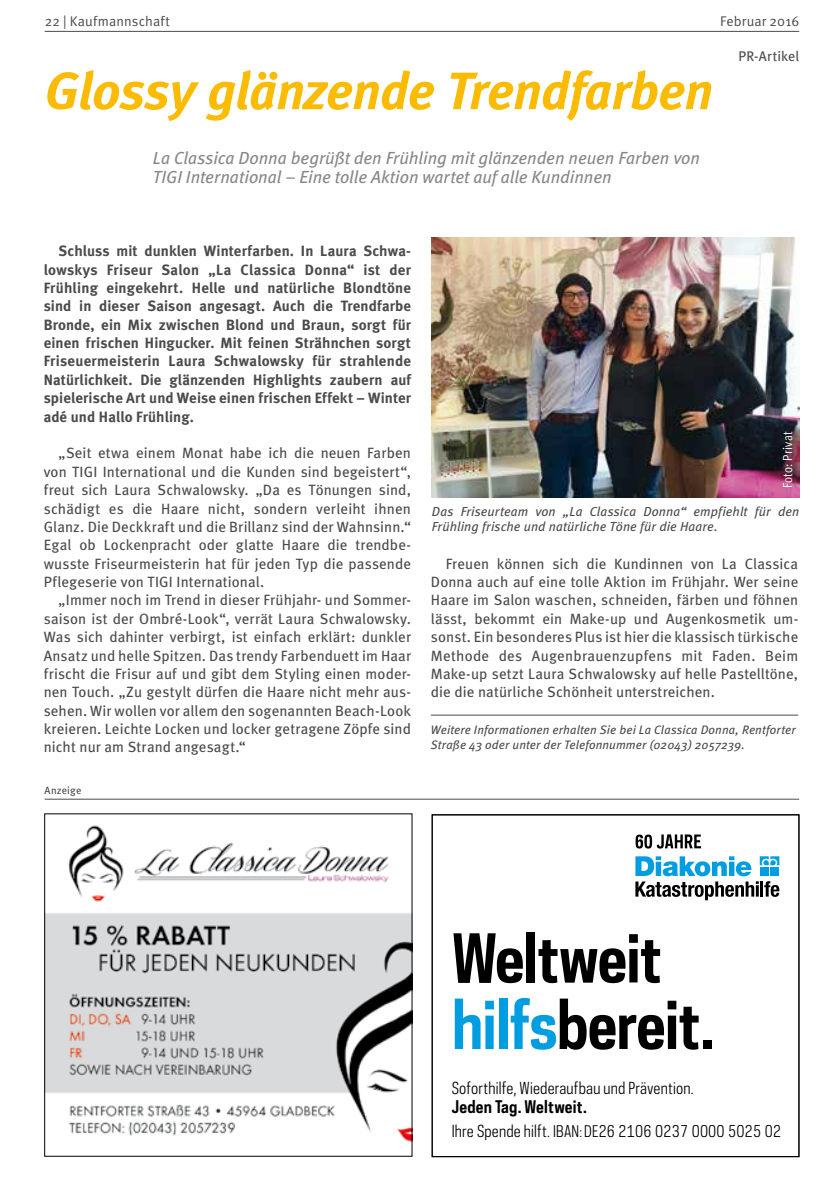
<style>
.page{position:relative;width:834px;height:1191px;background:#fff}
.page>*{position:absolute;margin:0;border:0;box-sizing:border-box;transform-origin:0 0}
.t1{font:700 63px/66.5px "Galaxie Polaris Condensed";letter-spacing:-.02em;color:#000}
.t2{font:italic 700 52.5px "Meta";letter-spacing:-.01em;color:#fabb00}
.t3{font:italic 17.5px/18.4px "Meta";color:#87888a}
.t4{font:700 16.28px "Galaxie Polaris Condensed";letter-spacing:.015em;color:#000}
.t5{font:15.58px "Galaxie Polaris Condensed";letter-spacing:.015em;color:#000}
.t6{font:14.88px/18.4px "Meta";letter-spacing:.01em;color:#4b4b4d;text-align:justify}
.t7{font:700 14.88px/18.4px "Meta";letter-spacing:.005em;color:#4b4b4d;text-align:justify}
.t8{font:14px "Meta Normal";letter-spacing:.01em;color:#4b4b4d}
.t9{font:14px "Meta";letter-spacing:.015em;color:#4b4b4d}
.t10{font:italic 13.12px/15.8px "Meta";letter-spacing:.01em;color:#4b4b4d}
.t11{font:13.12px "Meta Cond Normal";letter-spacing:.015em;color:#fff}
.t12{font:italic 12.25px/14.7px "Meta";letter-spacing:.01em;color:#4b4b4d}
.t13{font:10.5px "Meta";letter-spacing:.02em;color:#4b4b4d}
.s1{color:#009ee0}
.s2{font-size:15.05px}
</style>
<div class="page">
<hr style="left:45px;top:31px;width:754px;height:1px;background:#4b4b4d">
<hr style="left:45px;top:799px;width:754px;height:1px;background:#4b4b4d">
<hr style="left:431px;top:714px;width:367px;height:1px;background:#4b4b4d">
<img style="left:432px;top:237px;width:367px;height:261px">
<img style="left:46px;top:825px;width:364px;height:317px">
<svg style="left:635px;top:856px;width:144px;height:44px"></svg>
<svg style="left:635px;top:834px;width:66px;height:14px"></svg>
<div style="left:432px;top:814px;width:367px;height:343px;border:1px solid #000"></div>
<p class="t8" style="left:45px;top:13px;width:127px">22 | Kaufmannschaft</p>
<p class="t8" style="left:720px;top:13px;width:81px">Februar 2016</p>
<p class="t9" style="left:738px;top:47px;width:62px">PR-Artikel</p>
<h2 class="t2" style="left:45px;top:58px;width:669px">Glossy glänzende Trendfarben</h2>
<p class="t3" style="left:153px;top:149px;width:548px">La Classica Donna begrüßt den Frühling mit glänzenden neuen Farben von<br>TIGI International – Eine tolle Aktion wartet auf alle Kundinnen</p>
<p class="t7" style="left:44px;top:241px;width:369px;text-indent:15px">Schluss mit dunklen Winterfarben. In Laura Schwa&shy;lowskys Friseur Salon „La Classica Donna“ ist der Frühling eingekehrt. Helle und natürliche Blondtöne sind in dieser Saison angesagt. Auch die Trendfarbe Bronde, ein Mix zwischen Blond und Braun, sorgt für einen frischen Hingucker. Mit feinen Strähnchen sorgt Friseuermeisterin Laura Schwalowsky für strahlende Natürlichkeit. Die glänzenden Highlights zaubern auf spielerische Art und Weise einen frischen Effekt – Winter adé und Hallo Frühling.</p>
<p class="t6" style="left:44px;top:443px;width:369px;text-indent:15px">„Seit etwa einem Monat habe ich die neuen Farben von TIGI International und die Kunden sind begeistert“, freut sich Laura Schwalowsky. „Da es Tönungen sind, schädigt es die Haare nicht, sondern verleiht ihnen Glanz. Die Deckkraft und die Brillanz sind der Wahnsinn.“ Egal ob Lockenpracht oder glatte Haare die trendbe&shy;wusste Friseurmeisterin hat für jeden Typ die passende Pflegeserie von TIGI International.</p>
<p class="t6" style="left:44px;top:590px;width:369px;text-indent:15px">„Immer noch im Trend in dieser Frühjahr- und Sommer&shy;saison ist der Ombré-Look“, verrät Laura Schwalowsky.<br>Was sich dahinter verbirgt, ist einfach erklärt: dunkler Ansatz und helle Spitzen. Das trendy Farbenduett im Haar frischt die Frisur auf und gibt dem Styling einen moder&shy;nen Touch. „Zu gestylt dürfen die Haare nicht mehr aus&shy;sehen. Wir wollen vor allem den sogenannten Beach-Look kreieren. Leichte Locken und locker getragene Zöpfe sind nicht nur am Strand angesagt.“</p>
<p class="t13" style="left:45px;top:783px;width:38px">Anzeige</p>
<p class="t11" style="left:780px;top:488px;width:58px;rotate:-90deg">Foto: Privat</p>
<p class="t10" style="left:432px;top:503px;width:369px">Das Friseurteam von „La Classica Donna“ empfiehlt für den<br>Frühling frische und natürliche Töne für die Haare.</p>
<p class="t6" style="left:431px;top:554px;width:369px;text-indent:15px">Freuen können sich die Kundinnen von La Classica Donna auch auf eine tolle Aktion im Frühjahr. Wer seine Haare im Salon waschen, schneiden, färben und föhnen lässt, bekommt ein Make-up und Augenkosmetik um&shy;sonst. Ein besonderes Plus ist hier die klassisch türkische Methode des Augenbrauenzupfens mit Faden. Beim Make-up setzt Laura Schwalowsky auf helle Pastelltöne, die die natürliche Schönheit unterstreichen.</p>
<p class="t12" style="left:431px;top:722px;width:366px">Weitere Informationen erhalten Sie bei La Classica Donna, Rentforter<br>Straße 43 oder unter der Telefonnummer (02043) 2057239.</p>
<h1 class="t1" style="left:451px;top:924px;width:264px">Weltweit <span class="s1">hilfs</span>bereit.</h1>
<p class="t5" style="left:451px;top:1077px;width:243px">Soforthilfe, Wiederaufbau und Prävention.</p>
<p class="t4" style="left:451px;top:1096px;width:136px">Jeden Tag. Weltweit.</p>
<p class="t5" style="left:451px;top:1120px;width:331px">Ihre Spende hilft. <span class="s2">IBAN: DE</span>26 2106 0237 0000 5025 02</p>
</div>
